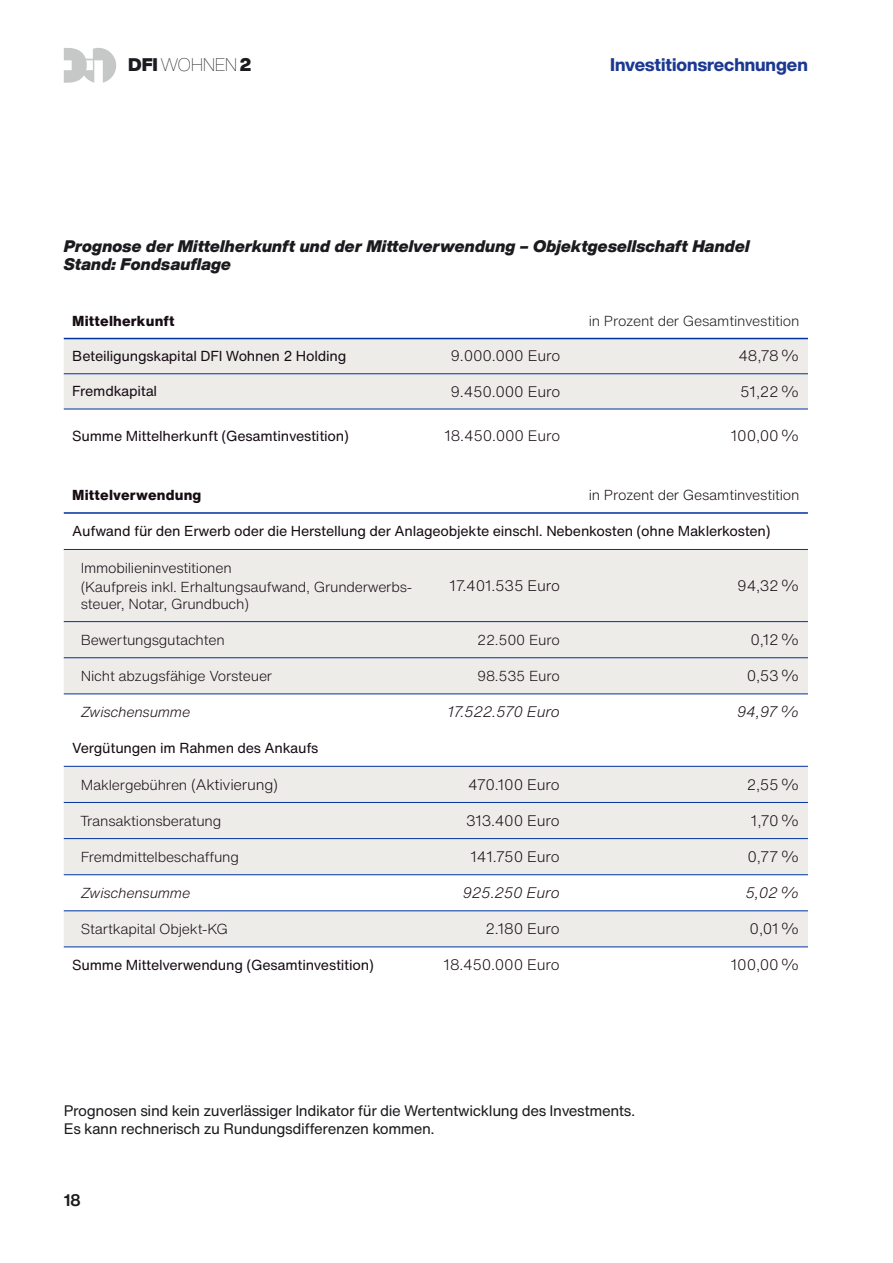
<style>
.page{position:relative;width:893px;height:1263px;background:#fff}
.page>*{position:absolute;margin:0;border:0;box-sizing:border-box;transform-origin:0 0}
.t1{font:800 18px "Helvetica Now Display";color:#1b3892}
.t2{font:100 18px "Helvetica Now Display";letter-spacing:.005em;color:#1b1b1f}
.t3{font:italic 900 16.5px/18px "Helvetica Now Display";letter-spacing:.015em;color:#1b1b1f}
.t4{font:700 16.5px "Helvetica Now Display";color:#1b1b1f}
.t5{font:300 15px "Helvetica Now Text";letter-spacing:-.015em;color:#170c14}
.t6{font:15px/18px "Helvetica Now Text";letter-spacing:-.025em;color:#1b1b1f}
.t7{font:italic 300 15px "Helvetica Now Text";letter-spacing:-.015em;color:#170c14}
.t8{font:300 14.25px/19.5px "Helvetica Now Text";letter-spacing:-.015em;color:#170c14}
.t9{font:14.25px "Helvetica Now Text";letter-spacing:-.015em;color:#170c14}
.t10{font:14.25px "Helvetica Now Text Xtra Bd";letter-spacing:.01em;color:#170c14}
.t11{font:300 14.25px "Helvetica Now Text";letter-spacing:-.015em;color:#1b1b1f}
.t12{font:italic 300 14.25px "Helvetica Now Text";letter-spacing:-.015em;color:#170c14}
.s1{font-weight:900}
.s2{font-size:14.85px}
.s3{font-size:15px}
</style>
<div class="page">
<svg style="left:64px;top:48px;width:52px;height:35px"></svg>
<svg style="left:64px;top:767px;width:744px;height:179px;fill:#edece9"></svg>
<hr style="left:64px;top:766px;width:744px;height:1px;background:#0032a0">
<hr style="left:64px;top:802px;width:744px;height:1px;background:#0032a0">
<hr style="left:64px;top:838px;width:744px;height:1px;background:#0032a0">
<hr style="left:64px;top:874px;width:744px;height:1px;background:#0032a0">
<hr style="left:64px;top:910px;width:744px;height:1px;background:#0032a0">
<hr style="left:64px;top:946px;width:744px;height:1px;background:#0032a0">
<div style="left:64px;top:550px;width:744px;height:143px;background:#edece9"></div>
<hr style="left:64px;top:512px;width:744px;height:2px;background:#0032a0">
<hr style="left:64px;top:549px;width:744px;height:1px;background:#0032a0">
<hr style="left:64px;top:621px;width:744px;height:1px;background:#0032a0">
<hr style="left:64px;top:657px;width:744px;height:1px;background:#0032a0">
<hr style="left:64px;top:693px;width:744px;height:1px;background:#0032a0">
<div style="left:64px;top:339px;width:744px;height:70px;background:#edece9"></div>
<hr style="left:64px;top:338px;width:744px;height:1px;background:#0032a0">
<hr style="left:64px;top:373px;width:744px;height:1px;background:#0032a0">
<hr style="left:64px;top:409px;width:744px;height:1px;background:#0032a0">
<p class="t2" style="left:128px;top:54px;width:125px"><span class="s1">DFI</span>WOHNEN<span class="s1">2</span></p>
<p class="t1" style="left:610px;top:57px;width:199px">Investitionsrechnungen</p>
<p class="t3" style="left:64px;top:237px;width:687px">Prognose der Mittelherkunft und der Mittelverwendung – Objektgesellschaft Handel<br>Stand: Fondsauflage</p>
<p class="t10" style="left:72px;top:316px;width:104px">Mittelherkunft</p>
<p class="t11" style="left:589px;top:313px;width:212px">in Prozent der Gesamtinvestition</p>
<p class="t9" style="left:72px;top:351px;width:276px">Beteiligungskapital DFI Wohnen 2 Holding</p>
<p class="t5" style="left:451px;top:348px;width:111px">9.000.000 Euro</p>
<p class="t5" style="left:739px;top:348px;width:62px">48,78 %</p>
<p class="t9" style="left:72px;top:386px;width:86px">Fremdkapital</p>
<p class="t5" style="left:451px;top:383px;width:111px">9.450.000 Euro</p>
<p class="t5" style="left:740px;top:383px;width:61px">51,22 %</p>
<p class="t9" style="left:72px;top:430px;width:278px">Summe Mittelherkunft (Gesamtinvestition)</p>
<p class="t5" style="left:444px;top:428px;width:117px">18.450.000 <span class="s2">Euro</span></p>
<p class="t5" style="left:731px;top:428px;width:70px">100,00 %</p>
<p class="t10" style="left:72px;top:490px;width:131px">Mittelverwendung</p>
<p class="t8" style="left:589px;top:485px;width:212px">in Prozent der Gesamtinvestition</p>
<p class="t9" style="left:72px;top:526px;width:700px">Aufwand für den Erwerb oder die Herstellung der Anlageobjekte einschl. Nebenkosten (ohne Maklerkosten)</p>
<p class="t8" style="left:81px;top:558px;width:333px">Immobilieninvestitionen<br>(Kaufpreis inkl. Erhaltungsaufwand, Grunderwerbs-</p>
<p class="t8" style="left:81px;top:594px;width:170px">steuer, Notar, Grundbuch)</p>
<p class="t5" style="left:450px;top:577px;width:112px">17.401.535 Euro</p>
<p class="t5" style="left:737px;top:577px;width:64px">94,32 %</p>
<p class="t8" style="left:81px;top:630px;width:146px">Bewertungsgutachten</p>
<p class="t8" style="left:477px;top:630px;width:84px">22.500 Euro</p>
<p class="t5" style="left:750px;top:632px;width:51px">0,12 %</p>
<p class="t8" style="left:81px;top:666px;width:193px">Nicht abzugsfähige Vorsteuer</p>
<p class="t8" style="left:477px;top:666px;width:84px">98.535 Euro</p>
<p class="t5" style="left:747px;top:668px;width:54px">0,53 %</p>
<p class="t12" style="left:81px;top:706px;width:111px">Zwischensumme</p>
<p class="t7" style="left:447px;top:706px;width:114px">17.522.570 Euro</p>
<p class="t7" style="left:737px;top:706px;width:64px">94,97%</p>
<p class="t9" style="left:72px;top:743px;width:248px">Vergütungen im Rahmen des Ankaufs</p>
<p class="t8" style="left:81px;top:775px;width:199px">Maklergebühren <span class="s3">(Aktivierung)</span></p>
<p class="t5" style="left:468px;top:776px;width:93px">470.100 Euro</p>
<p class="t5" style="left:747px;top:776px;width:54px">2,55 %</p>
<p class="t8" style="left:80px;top:811px;width:143px">Transaktionsberatung</p>
<p class="t5" style="left:466px;top:812px;width:95px">313.400 Euro</p>
<p class="t5" style="left:751px;top:812px;width:50px">1,70 %</p>
<p class="t8" style="left:81px;top:847px;width:160px">Fremdmittelbeschaffung</p>
<p class="t5" style="left:471px;top:849px;width:91px">141.750 Euro</p>
<p class="t5" style="left:747px;top:849px;width:53px">0,77 %</p>
<p class="t12" style="left:81px;top:887px;width:111px">Zwischensumme</p>
<p class="t7" style="left:463px;top:887px;width:99px">925.250 Euro</p>
<p class="t7" style="left:745px;top:887px;width:56px">5,02%</p>
<p class="t8" style="left:81px;top:919px;width:149px">Startkapital Objekt-KG</p>
<p class="t5" style="left:486px;top:921px;width:76px">2.180 Euro</p>
<p class="t5" style="left:750px;top:921px;width:51px">0,01 %</p>
<p class="t9" style="left:72px;top:959px;width:303px">Summe Mittelverwendung (Gesamtinvestition)</p>
<p class="t5" style="left:444px;top:957px;width:118px">18.450.000 Euro</p>
<p class="t5" style="left:731px;top:957px;width:70px">100,00 %</p>
<p class="t6" style="left:64px;top:1103px;width:573px">Prognosen sind kein zuverlässiger Indikator für die Wertentwicklung des Investments.<br>Es kann rechnerisch zu Rundungsdifferenzen kommen.</p>
<p class="t4" style="left:64px;top:1194px;width:18px">18</p>
</div>
